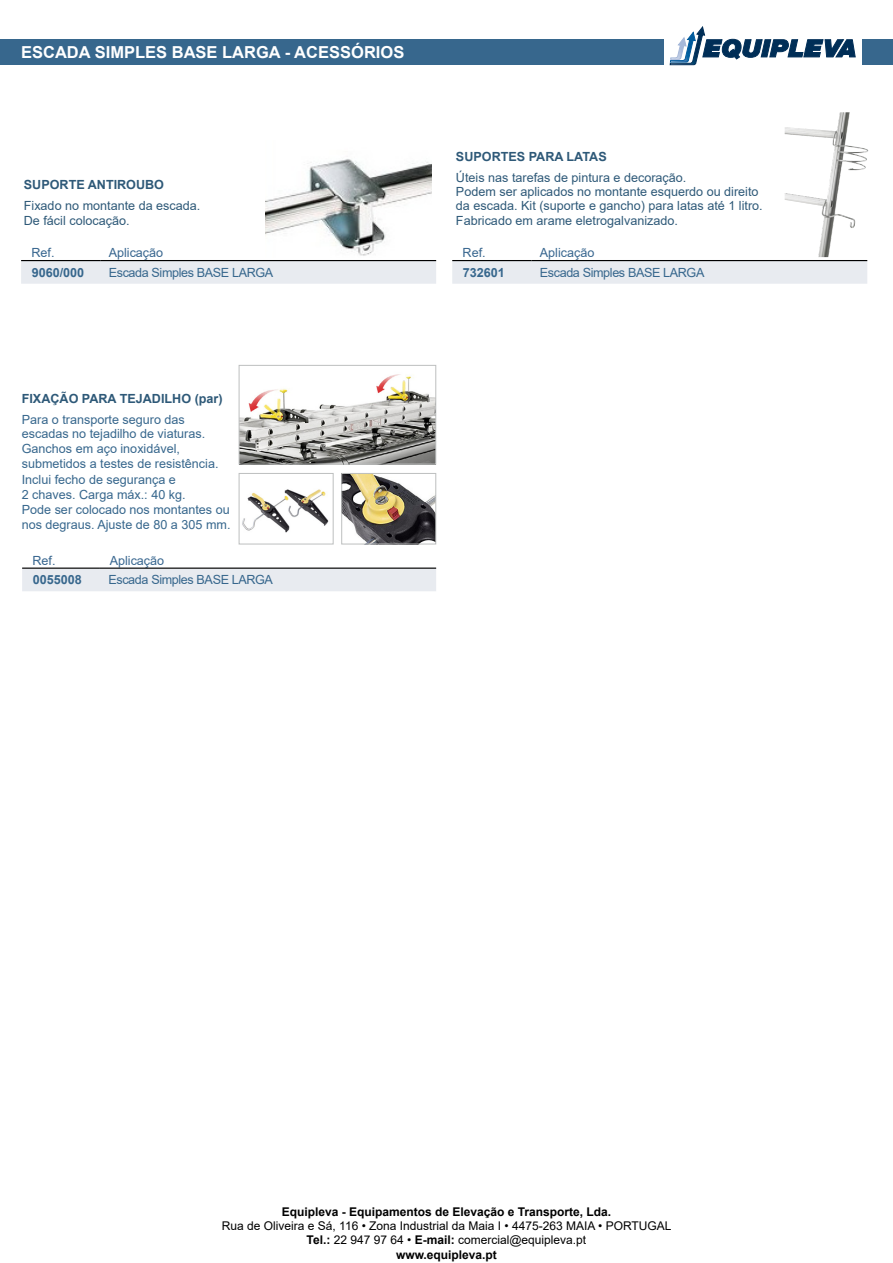
<style>
.page{position:relative;width:893px;height:1263px;background:#fff}
.page>*{position:absolute;margin:0;border:0;box-sizing:border-box;transform-origin:0 0}
.t1{font:700 16.5px "Arial";color:#fff}
.t2{font:12.6px/15px "Arial";color:#37678d}
.t3{font:12.6px/14.4px "Arial";color:#2e5978}
.t4{font:12.6px "Arial";letter-spacing:-.03em;color:#37678d}
.t5{font:700 12.6px "Arial";color:#2e5978}
.t6{font:12.6px "Arial";color:#38668f}
.t7{font:700 12.6px "Arial";color:#37678d}
.t8{font:12px/14.4px "Arial";color:#000;text-align:center}
.t9{font:700 12px "Arial";color:#000}
.s1{font-weight:700}
</style>
<div class="page">
<div style="left:0;top:39px;width:663px;height:26px;background:#37678d"></div>
<div style="left:862px;top:39px;width:31px;height:26px;background:#37678d"></div>
<svg style="left:670px;top:26px;width:186px;height:39px"></svg>
<img style="left:785px;top:112px;width:83px;height:145px">
<div style="left:452px;top:261px;width:415px;height:23px;background:#e8ebf0"></div>
<hr style="left:452px;top:260px;width:79px;height:1px;background:#000">
<hr style="left:531px;top:260px;width:336px;height:1px;background:#000">
<div style="left:22px;top:569px;width:414px;height:22px;background:#e8ebf0"></div>
<hr style="left:22px;top:567px;width:78px;height:2px;background:#000">
<hr style="left:100px;top:567px;width:336px;height:2px;background:#000">
<img style="left:241px;top:374px;width:193px;height:88px">
<div style="left:239px;top:365px;width:197px;height:99px;border:1px solid #bdbfbf"></div>
<img style="left:242px;top:489px;width:87px;height:44px">
<div style="left:239px;top:473px;width:95px;height:71px;border:1px solid #bdbfbf"></div>
<img style="left:343px;top:475px;width:91px;height:67px">
<div style="left:341px;top:473px;width:95px;height:71px;border:1px solid #bdbfbf"></div>
<div style="left:21px;top:261px;width:415px;height:23px;background:#e8ebf0"></div>
<hr style="left:21px;top:260px;width:79px;height:1px;background:#000">
<hr style="left:100px;top:260px;width:336px;height:1px;background:#000">
<img style="left:266px;top:159px;width:166px;height:97px">
<h1 class="t1" style="left:21px;top:41px;width:385px">ESCADA SIMPLES BASE LARGA - ACESSÓRIOS</h1>
<p class="t5" style="left:24px;top:176px;width:142px">SUPORTE ANTIROUBO</p>
<p class="t3" style="left:24px;top:199px;width:178px">Fixado no montante da escada.<br>De fácil colocação.</p>
<p class="t6" style="left:31px;top:244px;width:25px">Ref.</p>
<p class="t6" style="left:109px;top:244px;width:56px">Aplicação</p>
<p class="t7" style="left:32px;top:263px;width:54px">9060/000</p>
<p class="t4" style="left:109px;top:264px;width:166px">Escada Simples BASE LARGA</p>
<p class="t5" style="left:22px;top:389px;width:202px">FIXAÇÃO PARA TEJADILHO (par)</p>
<p class="t2" style="left:22px;top:412px;width:210px">Para o transporte seguro das escadas no tejadilho de viaturas.<br>Ganchos em aço inoxidável, submetidos a testes de resistência.<br>Inclui fecho de segurança e<br>2 chaves. Carga máx.: 40 kg.<br>Pode ser colocado nos montantes ou nos degraus. Ajuste de 80 a 305 mm.</p>
<p class="t6" style="left:32px;top:552px;width:25px">Ref.</p>
<p class="t6" style="left:110px;top:552px;width:56px">Aplicação</p>
<p class="t7" style="left:33px;top:571px;width:51px">0055008</p>
<p class="t4" style="left:108px;top:571px;width:166px">Escada Simples BASE LARGA</p>
<p class="t5" style="left:456px;top:147px;width:152px">SUPORTES PARA LATAS</p>
<p class="t3" style="left:456px;top:170px;width:308px">Úteis nas tarefas de pintura e decoração.<br>Podem ser aplicados no montante esquerdo ou direito da escada. Kit (suporte e gancho) para latas até 1 litro.<br>Fabricado em arame eletrogalvanizado.</p>
<p class="t6" style="left:463px;top:244px;width:25px">Ref.</p>
<p class="t6" style="left:540px;top:244px;width:56px">Aplicação</p>
<p class="t7" style="left:463px;top:263px;width:44px">732601</p>
<p class="t4" style="left:540px;top:264px;width:166px">Escada Simples BASE LARGA</p>
<p class="t9" style="left:282px;top:1203px;width:331px">Equipleva - Equipamentos de Elevação e Transporte, Lda.</p>
<p class="t8" style="left:222px;top:1218px;width:451px">Rua de Oliveira e Sá, 116 • Zona Industrial da Maia I • 4475-263 MAIA • PORTUGAL<br><span class="s1">Tel.:</span> 22 947 97 64 • <span class="s1">E-mail:</span> comercial@equipleva.pt<br><span class="s1">www.equipleva.pt</span></p>
</div>
